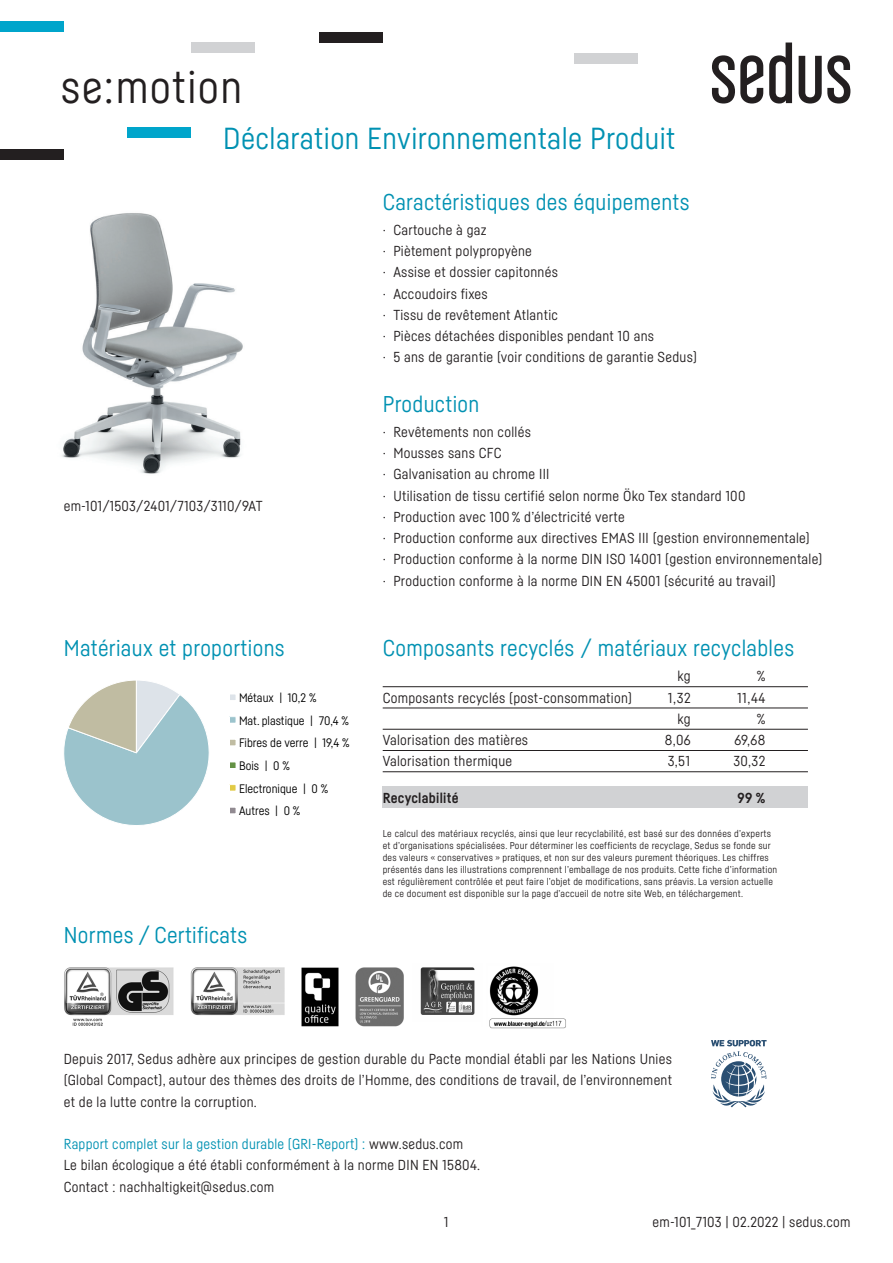
<style>
.page{position:relative;width:893px;height:1263px;background:#fff}
.page>*{position:absolute;margin:0;border:0;box-sizing:border-box;transform-origin:0 0}
.t1{font:45px "Sedus Sans";letter-spacing:.03em;color:#231f20}
.t2{font:30px "Sedus Sans";letter-spacing:.015em;color:#0091b2}
.t3{font:22.5px "Sedus Sans";letter-spacing:.015em;color:#0091b2}
.t4{font:14.25px/21.3px "Sedus Sans";letter-spacing:.02em;color:#231f20}
.t5{font:700 14.25px "Sedus Sans";letter-spacing:.02em;color:#231f20}
.t6{font:12.15px/22.6px "Sedus Sans";color:#000}
.t7{font:9.75px/12px "Sedus Sans";letter-spacing:.025em;color:#231f20}
.s1{color:#0091b2}
</style>
<div class="page">
<img style="left:61px;top:213px;width:182px;height:261px">
<svg style="left:712px;top:55px;width:51px;height:49px"></svg>
<svg style="left:769px;top:43px;width:23px;height:61px"></svg>
<svg style="left:799px;top:55px;width:51px;height:49px"></svg>
<img style="left:64px;top:966px;width:502px;height:63px">
<div style="left:0;top:21px;width:64px;height:11px;background:#00a5cb"></div>
<div style="left:191px;top:43px;width:64px;height:10px;background:#d1d2d4"></div>
<div style="left:574px;top:53px;width:64px;height:11px;background:#d1d2d4"></div>
<div style="left:128px;top:128px;width:63px;height:10px;background:#00a5cb"></div>
<div style="left:0;top:149px;width:64px;height:10px;background:#231f20"></div>
<div style="left:319px;top:32px;width:64px;height:11px;background:#231f20"></div>
<svg style="left:64px;top:680px;width:172px;height:145px"></svg>
<svg style="left:711px;top:1040px;width:56px;height:67px"></svg>
<div style="left:383px;top:787px;width:425px;height:21px;background:#d1d2d4"></div>
<hr style="left:383px;top:686px;width:425px;height:1px;background:#231f20">
<hr style="left:383px;top:708px;width:425px;height:1px;background:#231f20">
<hr style="left:383px;top:729px;width:425px;height:1px;background:#231f20">
<hr style="left:383px;top:750px;width:425px;height:1px;background:#231f20">
<hr style="left:383px;top:771px;width:425px;height:1px;background:#231f20">
<h1 class="t1" style="left:61px;top:59px;width:183px">se:motion</h1>
<h2 class="t2" style="left:223px;top:120px;width:454px">Déclaration Environnementale Produit</h2>
<h3 class="t3" style="left:383px;top:188px;width:308px">Caractéristiques des équipements</h3>
<p class="t4" style="left:383px;top:219px;width:316px">· Cartouche à gaz<br>· Piètement polypropyène<br>· Assise et dossier capitonnés<br>· Accoudoirs fixes<br>· Tissu de revêtement Atlantic<br>· Pièces détachées disponibles pendant 10 ans<br>· 5 ans de garantie (voir conditions de garantie Sedus)</p>
<p class="t4" style="left:64px;top:495px;width:200px">em-101/1503/2401/7103/3110/9AT</p>
<h3 class="t3" style="left:64px;top:635px;width:222px">Matériaux et proportions</h3>
<p class="t6" style="left:239px;top:686px;width:112px">Métaux | 10,2 %<br>Mat. plastique | 70,4 %<br>Fibres de verre | 19,4 %<br>Bois | 0 %<br>Electronique | 0 %<br>Autres | 0 %</p>
<h3 class="t3" style="left:64px;top:922px;width:185px">Normes / Certificats</h3>
<h3 class="t3" style="left:383px;top:390px;width:98px">Production</h3>
<p class="t4" style="left:383px;top:421px;width:441px">· Revêtements non collés<br>· Mousses sans CFC<br>· Galvanisation au chrome III<br>· Utilisation de tissu certifié selon norme Öko Tex standard 100<br>· Production avec 100 % d’électricité verte<br>· Production conforme aux directives EMAS III (gestion environnementale)<br>· Production conforme à la norme DIN ISO 14001 (gestion environnementale) · Production conforme à la norme DIN EN 45001 (sécurité au travail)</p>
<h3 class="t3" style="left:383px;top:635px;width:413px">Composants recyclés / matériaux recyclables</h3>
<p class="t4" style="left:678px;top:665px;width:15px">kg</p>
<p class="t4" style="left:757px;top:665px;width:10px">%</p>
<p class="t4" style="left:383px;top:687px;width:251px">Composants recyclés (post-consommation)</p>
<p class="t4" style="left:668px;top:687px;width:24px">1,32</p>
<p class="t4" style="left:737px;top:687px;width:29px">11,44</p>
<p class="t4" style="left:678px;top:708px;width:15px">kg</p>
<p class="t4" style="left:757px;top:708px;width:10px">%</p>
<p class="t4" style="left:383px;top:729px;width:147px">Valorisation des matières</p>
<p class="t4" style="left:665px;top:729px;width:27px">8,06</p>
<p class="t4" style="left:734px;top:729px;width:33px">69,68</p>
<p class="t4" style="left:383px;top:750px;width:131px">Valorisation thermique</p>
<p class="t4" style="left:668px;top:750px;width:24px">3,51</p>
<p class="t4" style="left:733px;top:750px;width:34px">30,32</p>
<p class="t5" style="left:383px;top:789px;width:77px">Recyclabilité</p>
<p class="t5" style="left:737px;top:789px;width:29px">99 %</p>
<p class="t7" style="left:383px;top:827px;width:396px">Le calcul des matériaux recyclés, ainsi que leur recyclabilité, est basé sur des données d’experts et d’organisations spécialisées. Pour déterminer les coefficients de recyclage, Sedus se fonde sur des valeurs « conservatives » pratiques, et non sur des valeurs purement théoriques. Les chiffres présentés dans les illustrations comprennent l’emballage de nos produits. Cette fiche d’information est régulièrement contrôlée et peut faire l’objet de modifications, sans préavis. La version actuelle de ce document est disponible sur la page d’accueil de notre site Web, en téléchargement.</p>
<p class="t4" style="left:64px;top:1048px;width:610px;text-align:justify">Depuis 2017, Sedus adhère aux principes de gestion durable du Pacte mondial établi par les Nations Unies (Global Compact), autour des thèmes des droits de l’Homme, des conditions de travail, de l’environnement et de la lutte contre la corruption.</p>
<p class="t4" style="left:64px;top:1133px;width:418px"><span class="s1">Rapport complet sur la gestion durable (GRI-Report) :</span> www.sedus.com<br>Le bilan écologique a été établi conformément à la norme DIN EN 15804.<br>Contact : nachhaltigkeit@sedus.com</p>
<p class="t4" style="left:444px;top:1211px;width:6px">1</p>
<p class="t4" style="left:653px;top:1211px;width:199px">em-101_7103 | 02.2022 | sedus.com</p>
</div>
